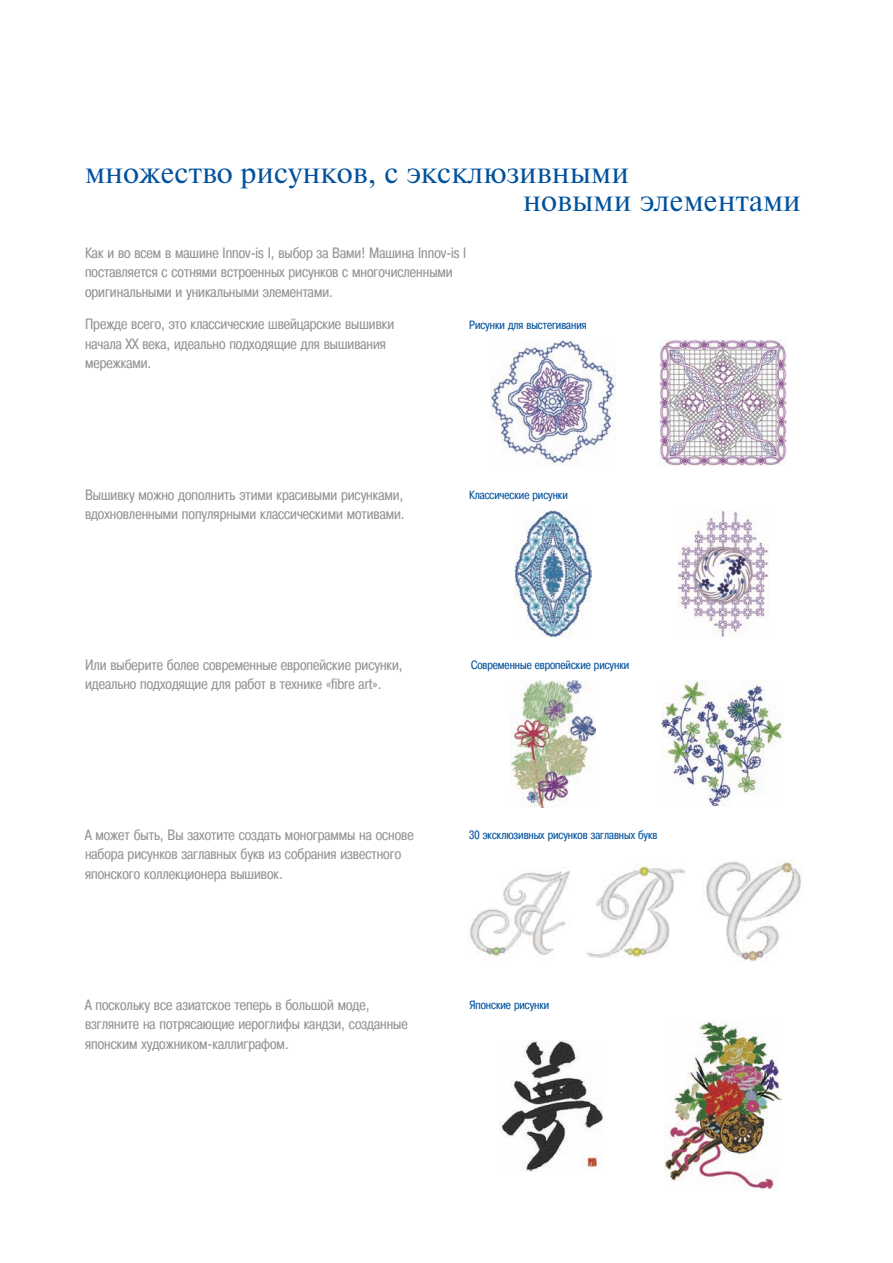
<style>
.page{position:relative;width:893px;height:1263px;background:#fff}
.page>*{position:absolute;margin:0;border:0;box-sizing:border-box;transform-origin:0 0}
.t1{font:30px/28.5px "Newton C";color:#01519c}
.t2{font:15px/19.5px "Pragmatica Cond C";color:#939598}
.t3{font:12px "Pragmatica Cond C";color:#01519c}
</style>
<div class="page">
<img style="left:490px;top:340px;width:126px;height:126px">
<img style="left:659px;top:339px;width:127px;height:127px">
<img style="left:470px;top:870px;width:101px;height:88px">
<img style="left:586px;top:863px;width:100px;height:95px">
<img style="left:706px;top:859px;width:96px;height:103px">
<img style="left:500px;top:1040px;width:103px;height:131px">
<img style="left:664px;top:1022px;width:118px;height:168px">
<img style="left:510px;top:680px;width:85px;height:128px">
<img style="left:662px;top:680px;width:120px;height:127px">
<img style="left:514px;top:510px;width:77px;height:128px">
<img style="left:677px;top:510px;width:91px;height:127px">
<h1 class="t1" style="left:523px;top:158px;width:279px;text-indent:-438px">множество рисунков, с эксклюзивными<br>новыми элементами</h1>
<p class="t2" style="left:85px;top:243px;width:383px">Как и во всем в машине Innov-is I, выбор за Вами! Машина Innov-is I поставляется с сотнями встроенных рисунков с многочисленными оригинальными и уникальными элементами.</p>
<p class="t2" style="left:85px;top:314px;width:311px">Прежде всего, это классические швейцарские вышивки начала XX века, идеально подходящие для вышивания мережками.</p>
<p class="t3" style="left:469px;top:318px;width:119px">Рисунки для выстегивания</p>
<p class="t2" style="left:85px;top:485px;width:321px">Вышивку можно дополнить этими красивыми рисунками, вдохновленными популярными классическими мотивами.</p>
<p class="t3" style="left:469px;top:488px;width:100px">Классические рисунки</p>
<p class="t2" style="left:85px;top:655px;width:319px">Или выберите более современные европейские рисунки, идеально подходящие для работ в технике «fibre art».</p>
<p class="t3" style="left:471px;top:658px;width:160px">Современные европейские рисунки</p>
<p class="t2" style="left:85px;top:825px;width:330px">А может быть, Вы захотите создать монограммы на основе набора рисунков заглавных букв из собрания известного японского коллекционера вышивок.</p>
<p class="t3" style="left:469px;top:828px;width:190px">30 эксклюзивных рисунков заглавных букв</p>
<p class="t2" style="left:85px;top:995px;width:324px">А поскольку все азиатское теперь в большой моде, взгляните на потрясающие иероглифы кандзи, созданные японским художником-каллиграфом.</p>
<p class="t3" style="left:469px;top:998px;width:82px">Японские рисунки</p>
</div>
